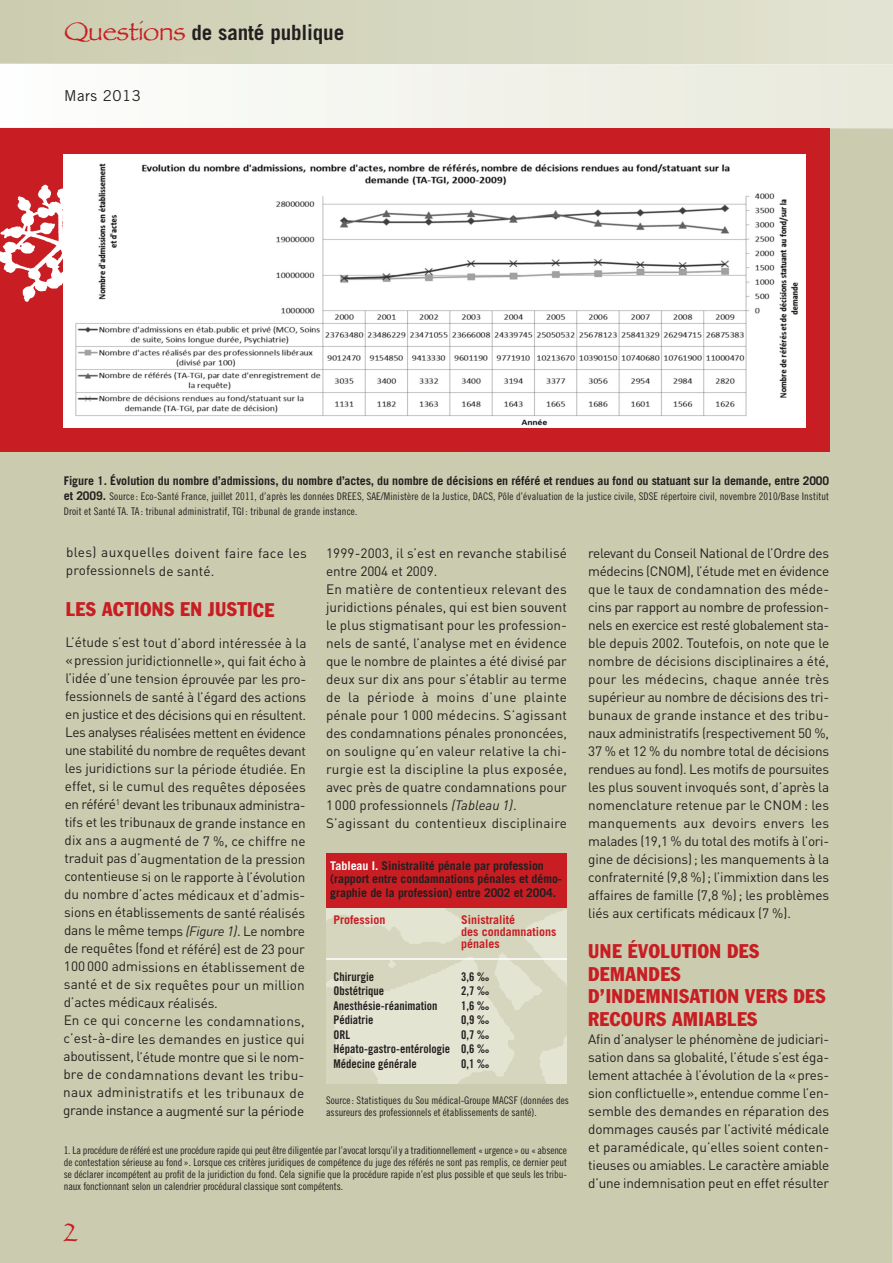
<style>
.page{position:relative;width:893px;height:1263px;background:#fff}
.page>*{position:absolute;margin:0;border:0;box-sizing:border-box;transform-origin:0 0}
.t1{font:27px "Papyrus";color:#c71d23}
.t2{font:700 21px "Trade Gothic LT Std";letter-spacing:-.005em;color:#231f20}
.t3{font:condensed 19.5px/22.5px "Franklin Gothic Std";letter-spacing:.025em;color:#c71d23}
.t4{font:15px "Trade Gothic LT Std";letter-spacing:.03em;color:#231f20}
.t5{font:13.5px/18px "DIN";letter-spacing:-.005em;color:#231f20}
.t6{font:700 12px/13.5px "Trade Gothic LT Std";letter-spacing:-.005em;color:#231f20}
.t7{font:12px/14.7px "Trade Gothic LT Std Bd Cn 20";color:#231f20;text-align:justify}
.t8{font:700 12px/12px "Trade Gothic LT Std";color:#c71d23}
.t9{font:10.5px/12px "Trade Gothic LT Std Cn 18";letter-spacing:.01em;color:#231f20}
.s1{font-family:"Papyrus";font-weight:400;font-size:27px;color:#c71d23}
.s2{font-family:"Trade Gothic LT Std";font-weight:700;font-size:12px}
.s3{font-style:italic}
.s4{color:#fff}
</style>
<div class="page">
<div style="left:0;top:129px;width:892px;height:1134px;background:#cbccaf"></div>
<svg style="left:0;top:0;width:893px;height:64px;background:#d6d7c0"></svg>
<svg style="left:0;top:64px;width:893px;height:65px"></svg>
<div style="left:0;top:128px;width:829px;height:323px;background:#c71d23"></div>
<img style="left:0;top:183px;width:64px;height:120px">
<img style="left:64px;top:157px;width:739px;height:271px">
<img style="left:326px;top:908px;width:241px;height:175px">
<div style="left:326px;top:854px;width:241px;height:54px;background:#c71d23"></div>
<hr style="left:326px;top:958px;width:241px;height:2px;background:#fff">
<svg style="left:892px;top:102px;width:1px;height:1161px"></svg>
<h2 class="t2" style="left:64px;top:25px;width:281px"><span class="s1">Questions</span> de santé publique</h2>
<p class="t4" style="left:64px;top:90px;width:78px">Mars 2013</p>
<p class="t6" style="left:64px;top:475px;width:767px">Figure 1. Évolution du nombre d’admissions, du nombre d’actes, du nombre de décisions en référé et rendues au fond ou statuant sur la demande, entre 2000</p>
<p class="t9" style="left:64px;top:489px;width:767px;line-height:15px"><span class="s2">et 2009.</span> Source: Eco-Santé France, juillet 2011, d’après les données DREES, SAE/Ministère de la Justice, DACS, Pôle d’évaluation de la justice civile, SDSE répertoire civil, novembre 2010/Base Institut<br>Droit et Santé TA. TA : tribunal administratif, TGI : tribunal de grande instance.</p>
<p class="t5" style="left:66px;top:544px;width:243px">bles) auxquelles doivent faire face les professionnels de santé.</p>
<h3 class="t3" style="left:66px;top:599px;width:210px">LES ACTIONS EN JUSTICE</h3>
<p class="t5" style="left:63px;top:634px;width:245px">L’étude s’est tout d’abord intéressée à la «pression juridictionnelle», qui fait écho à l’idée d’une tension éprouvée par les pro&shy;fessionnels de santé à l’égard des actions en justice et des décisions qui en résultent.<br>Les analyses réalisées mettent en évidence une stabilité du nombre de requêtes devant les juridictions sur la période étudiée. En effet, si le cumul des requêtes déposées en référé<sup>1</sup> devant les tribunaux administra&shy;tifs et les tribunaux de grande instance en dix ans a augmenté de 7 %, ce chiffre ne traduit pas d’augmentation de la pression contentieuse si on le rapporte à l’évolution du nombre d’actes médicaux et d’admis&shy;sions en établissements de santé réalisés dans le même temps <span class="s3">(Figure 1)</span>. Le nombre de requêtes (fond et référé) est de 23 pour 100 000 admissions en établissement de santé et de six requêtes pour un million d’actes médicaux réalisés.<br>En ce qui concerne les condamnations, c’est-à-dire les demandes en justice qui aboutissent, l’étude montre que si le nom&shy;bre de condamnations devant les tribu&shy;naux administratifs et les tribunaux de grande instance a augmenté sur la période</p>
<p class="t5" style="left:326px;top:544px;width:242px">1999-2003, il s’est en revanche stabilisé entre 2004 et 2009.<br>En matière de contentieux relevant des juridictions pénales, qui est bien souvent le plus stigmatisant pour les profession&shy;nels de santé, l’analyse met en évidence que le nombre de plaintes a été divisé par deux sur dix ans pour s’établir au terme de la période à moins d’une plainte pénale pour 1 000 médecins. S’agissant des condamnations pénales prononcées, on souligne qu’en valeur relative la chi&shy;rurgie est la discipline la plus exposée, avec près de quatre condamnations pour 1 000 professionnels <span class="s3">(Tableau 1)</span>.<br>S’agissant du contentieux disciplinaire</p>
<p class="t6" style="left:330px;top:860px;width:233px"><span class="s4">Tableau I.</span> Sinistralité pénale par profession (rapport entre condamnations pénales et démo&shy;graphie de la profession) entre 2002 et 2004.</p>
<p class="t8" style="left:334px;top:915px;width:53px">Profession</p>
<p class="t8" style="left:461px;top:915px;width:97px">Sinistralité<br>des condamnations pénales</p>
<p class="t7" style="left:334px;top:970px;width:42px">Chirurgie</p>
<p class="t7" style="left:461px;top:970px;width:29px">3,6 ‰</p>
<p class="t7" style="left:334px;top:985px;width:52px">Obstétrique</p>
<p class="t7" style="left:461px;top:985px;width:29px">2,7 ‰</p>
<p class="t7" style="left:334px;top:999px;width:105px">Anesthésie-réanimation</p>
<p class="t7" style="left:461px;top:999px;width:29px">1,6 ‰</p>
<p class="t7" style="left:334px;top:1013px;width:41px">Pédiatrie</p>
<p class="t7" style="left:461px;top:1013px;width:29px">0,9 ‰</p>
<p class="t7" style="left:334px;top:1028px;width:18px">ORL</p>
<p class="t7" style="left:334px;top:1028px;width:157px;text-indent:128px">0,7 ‰ Hépato-gastro-entérologie 0,6 ‰ Médecine générale</p>
<p class="t7" style="left:461px;top:1057px;width:29px">0,1 ‰</p>
<p class="t9" style="left:326px;top:1095px;width:245px">Source: Statistiques du Sou médical-Groupe MACSF (données des assureurs des professionnels et établissements de santé).</p>
<p class="t9" style="left:64px;top:1145px;width:505px;text-align:justify">1. La procédure de référé est une procédure rapide qui peut être diligentée par l’avocat lorsqu’il y a traditionnellement «urgence» ou «absence de contestation sérieuse au fond». Lorsque ces critères juridiques de compétence du juge des référés ne sont pas remplis, ce dernier peut se déclarer incompétent au profit de la juridiction du fond. Cela signifie que la procédure rapide n’est plus possible et que seuls les tribu&shy;naux fonctionnant selon un calendrier procédural classique sont compétents.</p>
<h1 class="t1" style="left:63px;top:1216px;width:15px">2</h1>
<p class="t5" style="left:588px;top:544px;width:242px;text-align:justify">relevant du Conseil National de l’Ordre des médecins (CNOM), l’étude met en évidence que le taux de condamnation des méde&shy;cins par rapport au nombre de profession&shy;nels en exercice est resté globalement sta&shy;ble depuis 2002. Toutefois, on note que le nombre de décisions disciplinaires a été, pour les médecins, chaque année très supérieur au nombre de décisions des tri&shy;bunaux de grande instance et des tribu&shy;naux administratifs (respectivement 50 %, 37 % et 12 % du nombre total de décisions rendues au fond). Les motifs de poursuites les plus souvent invoqués sont, d’après la nomenclature retenue par le CNOM : les manquements aux devoirs envers les malades (19,1 % du total des motifs à l’ori&shy;gine de décisions); les manquements à la confraternité (9,8 %); l’immixtion dans les affaires de famille (7,8 %); les problèmes liés aux certificats médicaux (7 %).</p>
<h3 class="t3" style="left:588px;top:941px;width:239px">UNE ÉVOLUTION DES<br>DEMANDES<br>D’INDEMNISATION VERS DES<br>RECOURS AMIABLES</h3>
<p class="t5" style="left:588px;top:1030px;width:242px;text-align:justify">Afin d’analyser le phénomène de judiciari&shy;sation dans sa globalité, l’étude s’est éga&shy;lement attachée à l’évolution de la «pres&shy;sion conflictuelle», entendue comme l’en&shy;semble des demandes en réparation des dommages causés par l’activité médicale et paramédicale, qu’elles soient conten&shy;tieuses ou amiables. Le caractère amiable d’une indemnisation peut en effet résulter</p>
</div>
